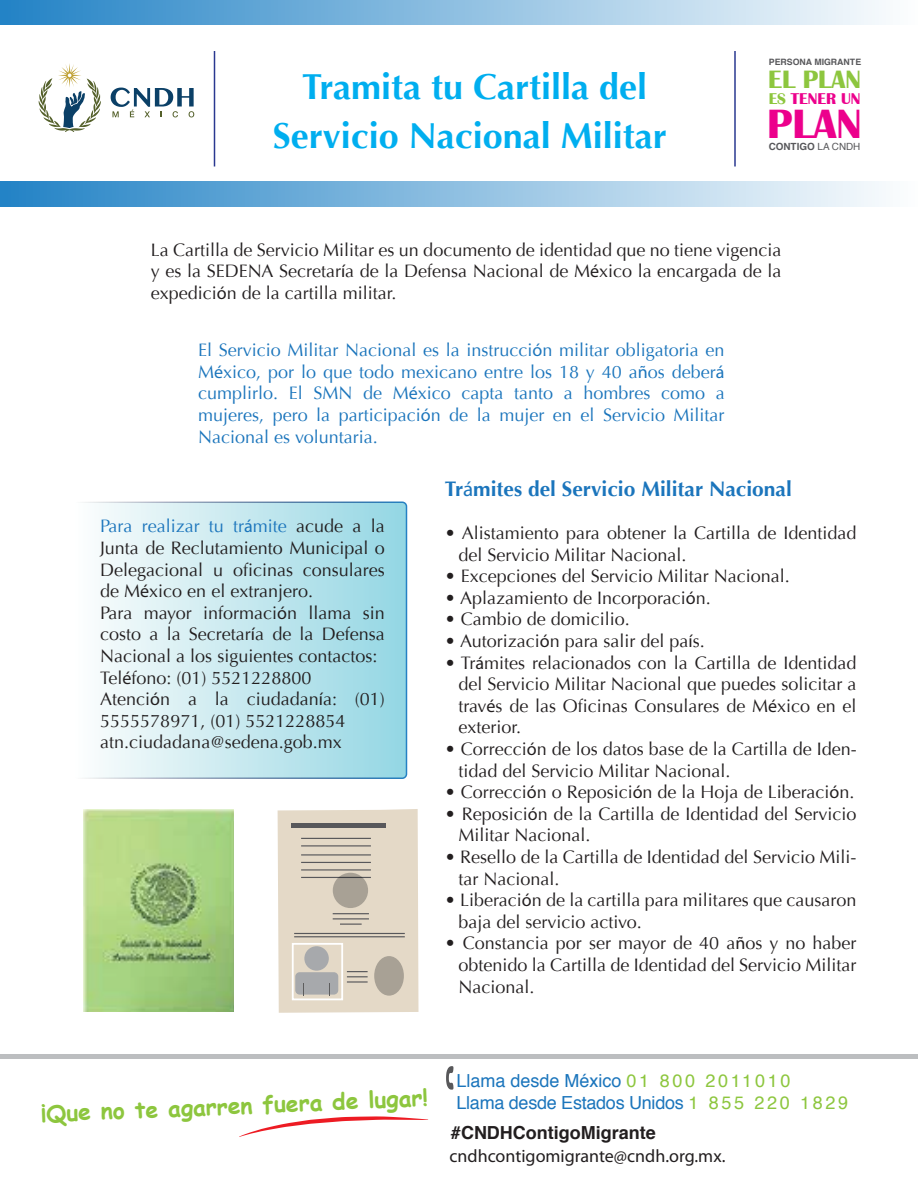
<style>
.page{position:relative;width:918px;height:1188px;background:#fff}
.page>*{position:absolute;margin:0;border:0;box-sizing:border-box;transform-origin:0 0}
.t1{font:700 42.15px "Britannic";color:#ec008c}
.t2{font:700 36px/48.2px "Optima";color:#00aeef;text-align:center}
.t3{font:700 25.8px "Britannic";color:#8dc63e}
.t4{font:700 22.8px "Comic Sans MS";color:#8dc63e}
.t5{font:700 21px "Optima";color:#1b75bc}
.t6{font:18px/21.6px "Optima";color:#221e1f}
.t7{font:18px/21.6px "Optima";color:#1b75bc;text-align:justify}
.t8{font:18px/21.6px "Helvetica";color:#1b75bc}
.t9{font:18px "Myriad Pro";color:#221e1f}
.t10{font:700 18px "Helvetica";color:#221e1f}
.t11{font:700 16.05px "Britannic";color:#ec008c}
.t12{font:700 9.9px "Helvetica";color:#58585b}
.t13{font:700 8.7px "Helvetica";color:#58585b}
.s1{color:#8dc63e}
.s2{font-weight:400}
.s3{font-family:"Myriad Pro"}
.s4{color:#1b75bc}
.s5{font-family:"Myriad Pro";color:#1b75bc}
.s6{font-family:"Myriad Pro";font-weight:400}
</style>
<div class="page">
<svg style="left:100px;top:502px;width:306px;height:274px"></svg>
<div style="left:73px;top:502px;width:334px;height:277px;border:2px solid #fff;border-radius:4px"></div>
<svg style="left:39px;top:63px;width:62px;height:69px"></svg>
<svg style="left:111px;top:88px;width:83px;height:29px"></svg>
<div style="left:0;top:0;width:918px;height:25px;background:linear-gradient(to right,#2282c5,#fdfdfe)"></div>
<div style="left:0;top:182px;width:918px;height:24px;background:linear-gradient(to right,#2282c5,#fdfdfe)"></div>
<hr style="left:214px;top:51px;width:1px;height:115px;background:#2a3890">
<hr style="left:734px;top:51px;width:2px;height:115px;background:#2a3890">
<svg style="left:239px;top:1116px;width:189px;height:21px"></svg>
<svg style="left:446px;top:1066px;width:8px;height:24px"></svg>
<div style="left:0;top:1054px;width:918px;height:5px;background:#bcbec0"></div>
<img style="left:84px;top:809px;width:149px;height:203px">
<svg style="left:278px;top:809px;width:140px;height:204px"></svg>
<hr style="left:347px;top:981px;width:21px;height:2px;background:#58585b">
<hr style="left:294px;top:933px;width:111px;height:1px;background:#58585b">
<hr style="left:294px;top:936px;width:111px;height:1px;background:#58585b">
<p class="t13" style="left:769px;top:55px;width:94px">PERSONA MIGRANTE</p>
<h2 class="t2" style="left:273px;top:64px;width:396px">Tramita tu Cartilla del<br>Servicio Nacional Militar</h2>
<h3 class="t3" style="left:768px;top:65px;width:94px">EL PLAN</h3>
<p class="t11" style="left:769px;top:89px;width:93px"><span class="s1">ES</span> TENER UN</p>
<p class="t12" style="left:769px;top:139px;width:93px">CONTIGO <span class="s2">LA CNDH</span></p>
<h1 class="t1" style="left:767px;top:100px;width:96px">PLAN</h1>
<p class="t6" style="left:151px;top:239px;width:632px;text-align:justify">La Cartilla de Servicio Militar es un documento de identidad que no tiene vigencia y es la SEDENA Secretar<span class="s3">í</span>a de la Defensa Nacional de M<span class="s3">é</span>xico la encargada de la expedici<span class="s3">ó</span>n de la cartilla militar.</p>
<p class="t7" style="left:198px;top:340px;width:528px">El Servicio Militar Nacional es la instrucci<span class="s3">ó</span>n militar obligatoria en M<span class="s3">é</span>xico, por lo que todo mexicano entre los 18 y 40 a<span class="s3">ñ</span>os deber<span class="s3">á </span>cumplirlo. El SMN de M<span class="s3">é</span>xico capta tanto a hombres como a mujeres, pero la participaci<span class="s3">ó</span>n de la mujer en el Servicio Militar Nacional es voluntaria.</p>
<p class="t6" style="left:100px;top:516px;width:286px"><span class="s4">Para realizar tu tr</span><span class="s5">á</span><span class="s4">mite</span> acude a la<br>Junta de Reclutamiento Municipal o<br>Delegacional u oficinas consulares de M<span class="s3">é</span>xico en el extranjero.<br>Para mayor informaci<span class="s3">ó</span>n llama sin costo a la Secretar<span class="s3">í</span>a de la Defensa<br>Nacional a los siguientes contactos:<br>Tel<span class="s3">é</span>fono: (01) 5521228800<br>Atenci<span class="s3">ó</span>n a la ciudadan<span class="s3">í</span>a: (01)<br>5555578971, (01) 5521228854 atn.ciudadana@sedena.gob.mx</p>
<p class="t5" style="left:445px;top:476px;width:349px">Tr<span class="s6">á</span>mites del Servicio Militar Nacional</p>
<p class="t6" style="left:458px;top:522px;width:400px;text-indent:-14px">• Alistamiento para obtener la Cartilla de Identidad del Servicio Militar Nacional.</p>
<p class="t6" style="left:445px;top:566px;width:347px">• Excepciones del Servicio Militar Nacional.</p>
<p class="t6" style="left:445px;top:587px;width:268px">• Aplazamiento de Incorporaci<span class="s3">ó</span>n.</p>
<p class="t6" style="left:445px;top:609px;width:186px">• Cambio de domicilio.</p>
<p class="t6" style="left:445px;top:630px;width:261px">• Autorizaci<span class="s3">ó</span>n para salir del pa<span class="s3">í</span>s.</p>
<p class="t6" style="left:458px;top:652px;width:400px;text-align:justify;text-indent:-14px">• Tr<span class="s3">á</span>mites relacionados con la Cartilla de Identidad del Servicio Militar Nacional que puedes solicitar a trav<span class="s3">é</span>s de las Oficinas Consulares de M<span class="s3">é</span>xico en el exterior.</p>
<p class="t6" style="left:458px;top:738px;width:400px;text-indent:-14px">• Correcci<span class="s3">ó</span>n de los datos base de la Cartilla de Iden&shy;tidad del Servicio Militar Nacional.</p>
<p class="t6" style="left:445px;top:782px;width:411px">• Correcci<span class="s3">ó</span>n o Reposici<span class="s3">ó</span>n de la Hoja de Liberaci<span class="s3">ó</span>n.</p>
<p class="t6" style="left:458px;top:803px;width:400px;text-indent:-14px">• Reposici<span class="s3">ó</span>n de la Cartilla de Identidad del Servicio<br>Militar Nacional.</p>
<p class="t6" style="left:458px;top:846px;width:400px;text-indent:-14px">• Resello de la Cartilla de Identidad del Servicio Mili&shy;tar Nacional.</p>
<p class="t6" style="left:458px;top:890px;width:400px;text-indent:-14px">• Liberaci<span class="s3">ó</span>n de la cartilla para militares que causaron baja del servicio activo.</p>
<p class="t6" style="left:458px;top:933px;width:400px;text-align:justify;text-indent:-14px">• Constancia por ser mayor de 40 a<span class="s3">ñ</span>os y no haber obtenido la Cartilla de Identidad del Servicio Militar Nacional.</p>
<p class="t4" style="left:40px;top:1095px;width:389px;rotate:-2deg">¡Que no te agarren fuera de lugar!</p>
<p class="t8" style="left:456px;top:1070px;width:393px">Llama desde México <span class="s1">01 800 2011010<br></span>Llama desde Estados Unidos <span class="s1">1 8 5 5 2 2 0 1 8 2 9</span></p>
<p class="t9" style="left:449px;top:1146px;width:277px">cndhcontigomigrante@cndh.org.mx.</p>
<p class="t10" style="left:451px;top:1118px;width:206px">#CNDHContigoMigrante</p>
</div>
